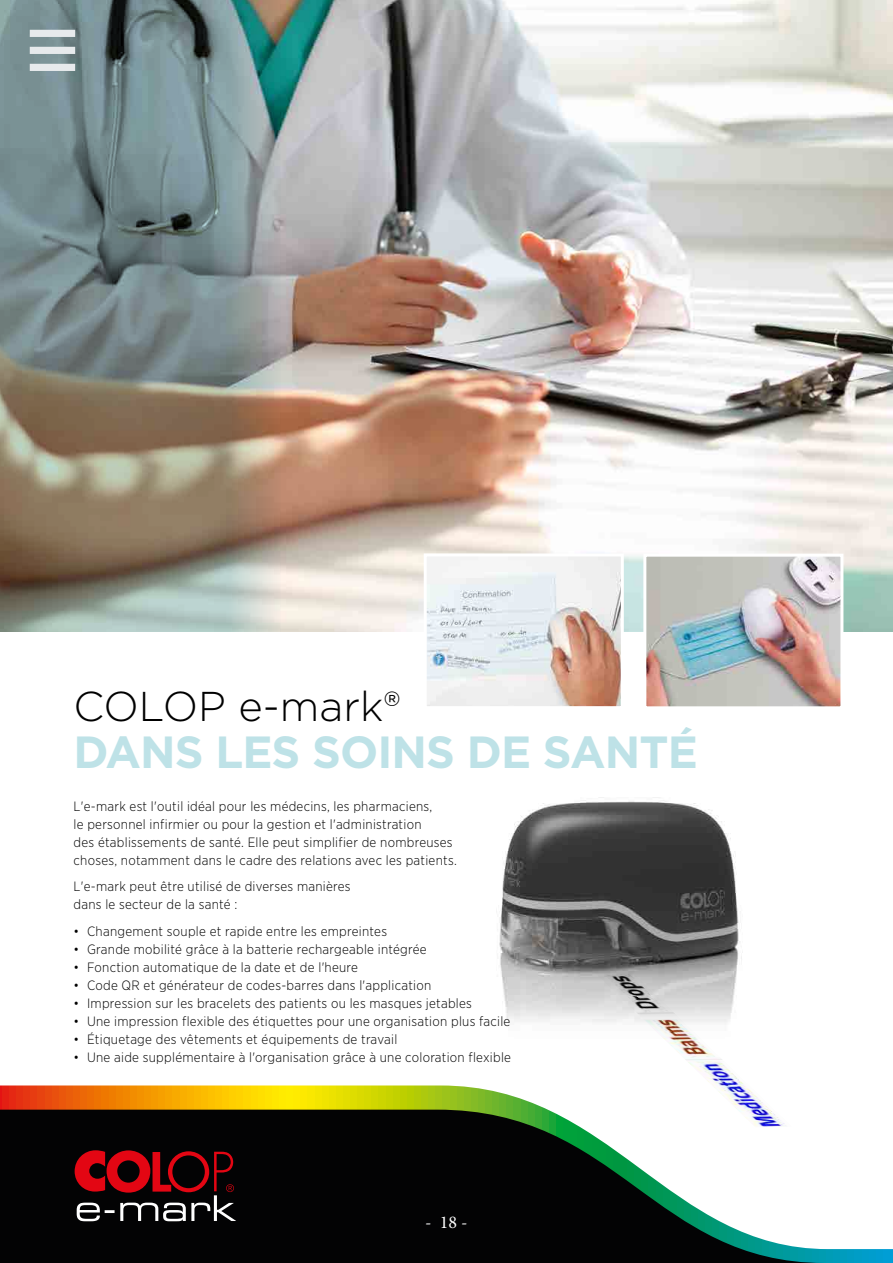
<style>
.page{position:relative;width:893px;height:1263px;background:#fff}
.page>*{position:absolute;margin:0;border:0;box-sizing:border-box;transform-origin:0 0}
.t1{font:700 45px "Gotham";letter-spacing:-.02em;color:#bee2e7}
.t2{font:300 41.7px "Gotham";color:#000}
.t3{font:18px "Minion Pro";color:#fff}
.t4{font:300 13.5px/18px "Gotham Narrow";letter-spacing:.02em;color:#000}
</style>
<div class="page">
<hr style="left:892px;top:0;width:1px;height:1254px;background:#e7eaec">
<img style="left:496px;top:797px;width:247px;height:225px">
<img style="left:281px;top:0;width:612px;height:631px">
<svg style="left:0;top:1085px;width:893px;height:178px"></svg>
<img style="left:428px;top:557px;width:192px;height:148px">
<div style="left:424px;top:553px;width:200px;height:156px;border:3px solid #fff"></div>
<img style="left:647px;top:558px;width:192px;height:147px">
<div style="left:643px;top:554px;width:200px;height:155px;border:3px solid #fff"></div>
<img style="left:0;top:0;width:281px;height:631px">
<svg style="left:590px;top:966px;width:207px;height:166px"></svg>
<img style="left:594px;top:971px;width:198px;height:156px">
<svg style="left:75px;top:1150px;width:161px;height:71px;background:#53181c"></svg>
<div style="left:30px;top:30px;width:45px;height:7px;background:#e7eaec"></div>
<div style="left:30px;top:47px;width:45px;height:7px;background:#e7eaec"></div>
<div style="left:30px;top:64px;width:45px;height:7px;background:#e7eaec"></div>
<h2 class="t2" style="left:74px;top:680px;width:329px">COLOP e-mark®</h2>
<h1 class="t1" style="left:74px;top:722px;width:626px">DANS LES SOINS DE SANTÉ</h1>
<p class="t4" style="left:74px;top:797px;width:385px">L'e-mark est l'outil idéal pour les médecins, les pharmaciens,<br>le personnel infirmier ou pour la gestion et l'administration<br>des établissements de santé. Elle peut simplifier de nombreuses choses, notamment dans le cadre des relations avec les patients.</p>
<p class="t4" style="left:74px;top:877px;width:279px">L'e-mark peut être utilisé de diverses manières dans le secteur de la santé :</p>
<p class="t4" style="left:74px;top:922px;width:315px">• Changement souple et rapide entre les empreintes</p>
<p class="t4" style="left:74px;top:940px;width:355px">• Grande mobilité grâce à la batterie rechargeable intégrée</p>
<p class="t4" style="left:74px;top:958px;width:286px">• Fonction automatique de la date et de l'heure</p>
<p class="t4" style="left:74px;top:976px;width:359px">• Code QR et générateur de codes-barres dans l'application</p>
<p class="t4" style="left:74px;top:994px;width:400px">• Impression sur les bracelets des patients ou les masques jetables</p>
<p class="t4" style="left:74px;top:1012px;width:438px">• Une impression flexible des étiquettes pour une organisation plus facile</p>
<p class="t4" style="left:74px;top:1030px;width:325px">• Étiquetage des vêtements et équipements de travail</p>
<p class="t4" style="left:74px;top:1048px;width:439px">• Une aide supplémentaire à l'organisation grâce à une coloration flexible</p>
<h3 class="t3" style="left:425px;top:1210px;width:44px">- 18 -</h3>
</div>
